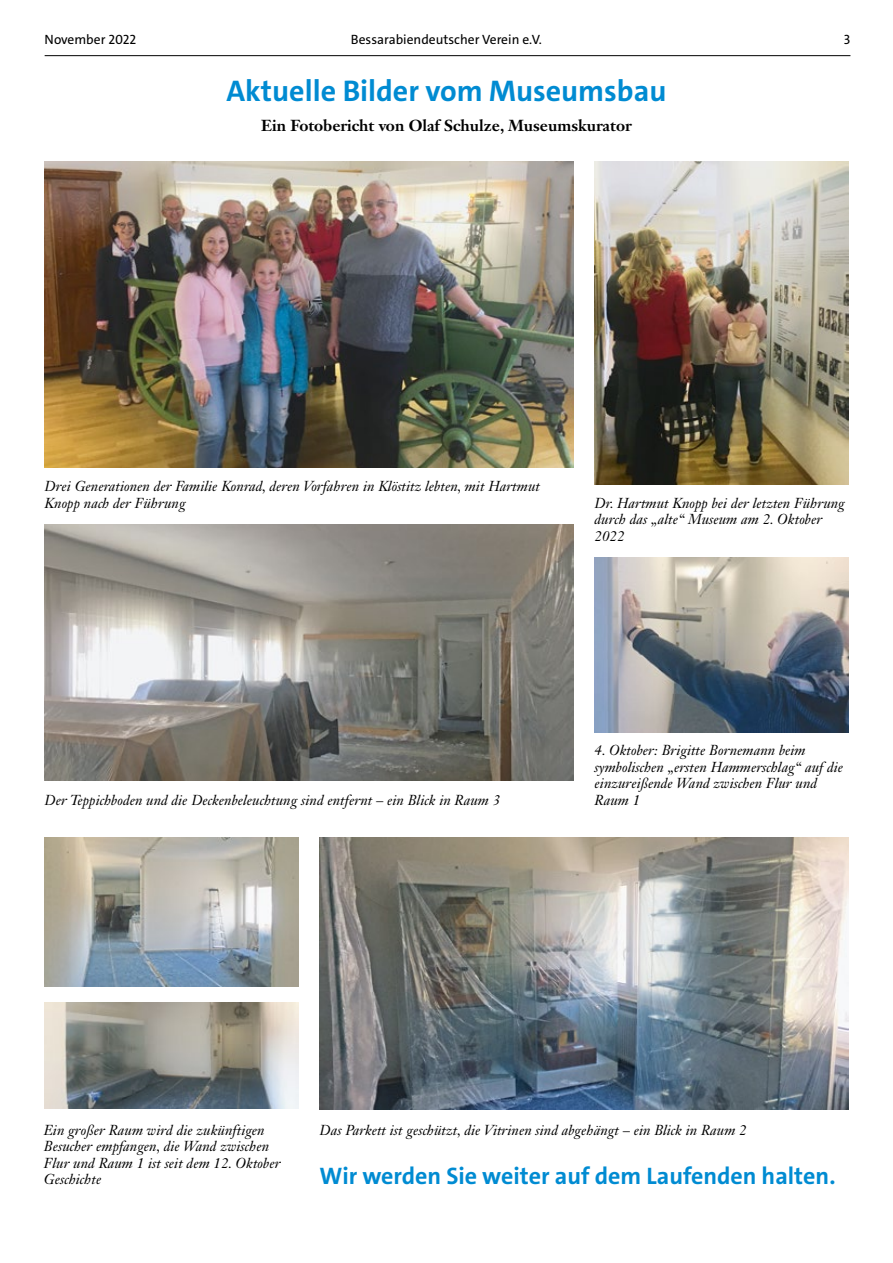
<style>
.page{position:relative;width:893px;height:1263px;background:#fff}
.page>*{position:absolute;margin:0;border:0;box-sizing:border-box;transform-origin:0 0}
.t1{font:700 30px "The Sans";color:#008bd2}
.t2{font:700 24px "The Sans";color:#008bd2}
.t3{font:700 15.75px "Janson Text LT Std";color:#000}
.t4{font:italic 14.25px/16.5px "Janson Text LT Std";letter-spacing:.005em;color:#000}
.t5{font:13.5px "The Sans";color:#000}
</style>
<div class="page">
<hr style="left:45px;top:55px;width:805px;height:1px;background:#000">
<img style="left:595px;top:161px;width:253px;height:323px">
<img style="left:45px;top:161px;width:528px;height:307px">
<img style="left:595px;top:557px;width:253px;height:175px">
<img style="left:45px;top:838px;width:253px;height:148px">
<img style="left:45px;top:1003px;width:253px;height:105px">
<img style="left:320px;top:838px;width:528px;height:272px">
<img style="left:45px;top:524px;width:528px;height:256px">
<p class="t5" style="left:45px;top:31px;width:93px">November 2022</p>
<p class="t5" style="left:351px;top:31px;width:193px">Bessarabiendeutscher Verein e.V.</p>
<p class="t5" style="left:844px;top:31px;width:8px">3</p>
<h1 class="t1" style="left:226px;top:71px;width:441px">Aktuelle Bilder vom Museumsbau</h1>
<p class="t3" style="left:261px;top:115px;width:372px">Ein Fotobericht von Olaf Schulze, Museumskurator</p>
<p class="t4" style="left:45px;top:478px;width:497px">Drei Generationen der Familie Konrad, deren Vorfahren in Klöstitz lebten, mit Hartmut<br>Knopp nach der Führung</p>
<p class="t4" style="left:595px;top:495px;width:252px">Dr. Hartmut Knopp bei der letzten Führung durch das „alte“ Museum am 2. Oktober<br>2022</p>
<p class="t4" style="left:45px;top:792px;width:457px">Der Teppichboden und die Deckenbeleuchtung sind entfernt – ein Blick in Raum 3</p>
<p class="t4" style="left:595px;top:742px;width:250px">4. Oktober: Brigitte Bornemann beim symbolischen „ersten Hammerschlag“ auf die einzureißende Wand zwischen Flur und<br>Raum 1</p>
<p class="t4" style="left:44px;top:1122px;width:238px">Ein großer Raum wird die zukünftigen<br>Besucher empfangen, die Wand zwischen<br>Flur und Raum 1 ist seit dem 12. Oktober<br>Geschichte</p>
<p class="t4" style="left:320px;top:1122px;width:429px">Das Parkett ist geschützt, die Vitrinen sind abgehängt – ein Blick in Raum 2</p>
<h2 class="t2" style="left:320px;top:1160px;width:517px">Wir werden Sie weiter auf dem Laufenden halten.</h2>
</div>
